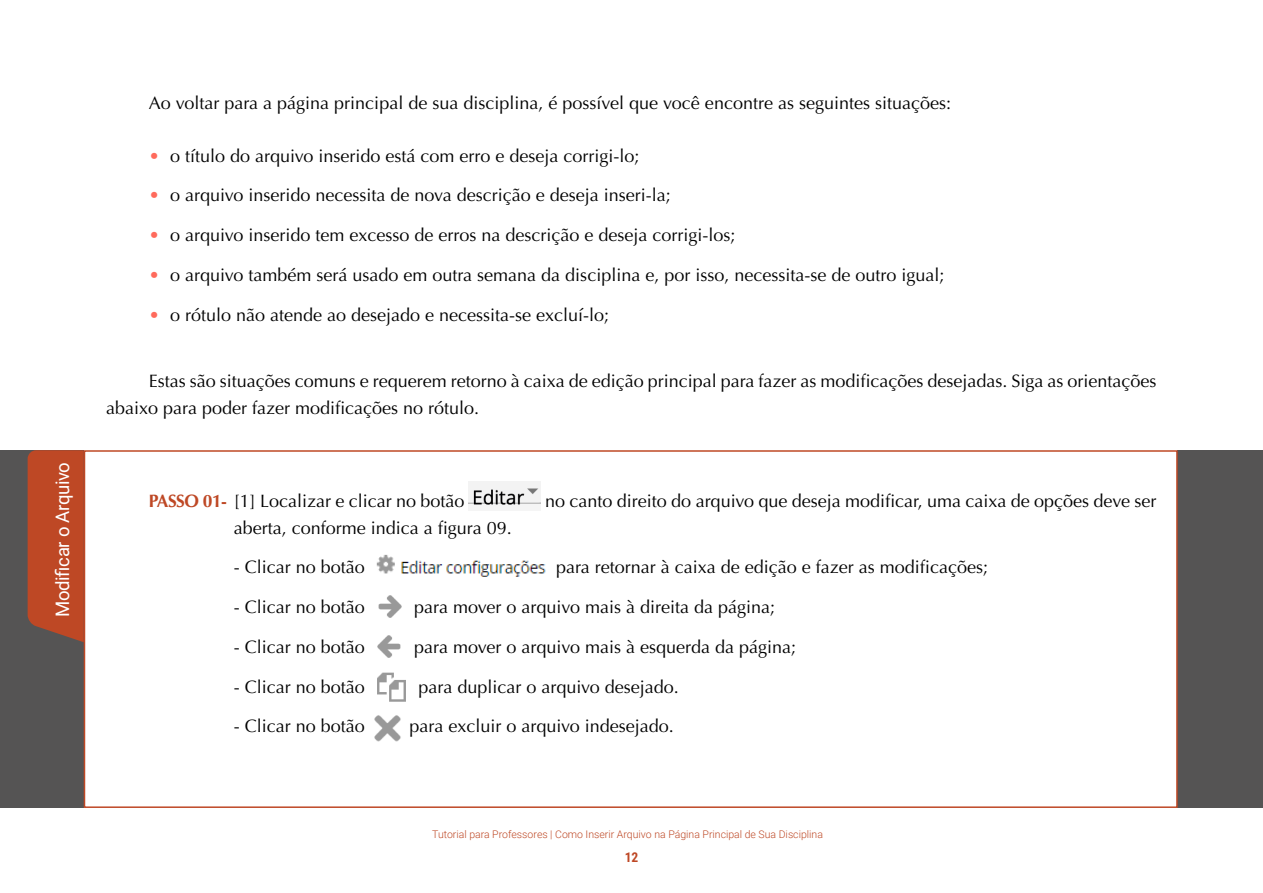
<style>
.page{position:relative;width:1263px;height:893px;background:#fff}
.page>*{position:absolute;margin:0;border:0;box-sizing:border-box;transform-origin:0 0}
.t1{font:18.6px "Roboto";letter-spacing:-.02em;color:#fff}
.t2{font:18px/27px "Optima";color:#000}
.t3{font:700 13.5px "Roboto Condensed";color:#be4825}
.t4{font:300 10.5px "Roboto";color:#be4825}
.s1{color:#ff6a5c}
.s2{font-weight:700;color:#be4825}
</style>
<div class="page">
<div style="left:0;top:450px;width:84px;height:358px;background:#555454"></div>
<div style="left:1178px;top:450px;width:85px;height:358px;background:#555454"></div>
<div style="left:28px;top:450px;width:55px;height:192px;background:#be4825"></div>
<svg style="left:83px;top:450px;width:1095px;height:358px"></svg>
<p class="t1" style="left:50px;top:617px;width:156px;rotate:-90deg">Modificar o Arquivo</p>
<p class="t2" style="left:149px;top:90px;width:804px">Ao voltar para a página principal de sua disciplina, é possível que você encontre as seguintes situações:</p>
<p class="t2" style="left:149px;top:142px;width:492px"><span class="s1">•</span> o título do arquivo inserido está com erro e deseja corrigi-lo;</p>
<p class="t2" style="left:149px;top:182px;width:524px"><span class="s1">•</span> o arquivo inserido necessita de nova descrição e deseja inseri-la;</p>
<p class="t2" style="left:149px;top:222px;width:588px"><span class="s1">•</span> o arquivo inserido tem excesso de erros na descrição e deseja corrigi-los;</p>
<p class="t2" style="left:149px;top:262px;width:797px"><span class="s1">•</span> o arquivo também será usado em outra semana da disciplina e, por isso, necessita-se de outro igual;</p>
<p class="t2" style="left:149px;top:301px;width:462px"><span class="s1">•</span> o rótulo não atende ao desejado e necessita-se excluí-lo;</p>
<p class="t2" style="left:106px;top:368px;width:1052px;text-indent:43px">Estas são situações comuns e requerem retorno à caixa de edição principal para fazer as modificações desejadas. Siga as orientações abaixo para poder fazer modificações no rótulo.</p>
<p class="t2" style="left:149px;top:487px;width:317px"><span class="s2">PASSO 01-</span> [1] Localizar e clicar no botão</p>
<p class="t2" style="left:545px;top:487px;width:613px">no canto direito do arquivo que deseja modificar, uma caixa de opções deve ser</p>
<p class="t2" style="left:234px;top:514px;width:279px">aberta, conforme indica a figura 09.</p>
<p class="t2" style="left:234px;top:554px;width:133px">- Clicar no botão</p>
<p class="t2" style="left:556px;top:554px;width:433px">para retornar à caixa de edição e fazer as modificações;</p>
<p class="t2" style="left:234px;top:594px;width:133px">- Clicar no botão</p>
<p class="t2" style="left:414px;top:594px;width:362px">para mover o arquivo mais à direita da página;</p>
<p class="t2" style="left:234px;top:634px;width:133px">- Clicar no botão</p>
<p class="t2" style="left:414px;top:634px;width:383px">para mover o arquivo mais à esquerda da página;</p>
<p class="t2" style="left:234px;top:673px;width:133px">- Clicar no botão</p>
<p class="t2" style="left:419px;top:673px;width:262px">para duplicar o arquivo desejado.</p>
<p class="t2" style="left:234px;top:713px;width:133px">- Clicar no botão</p>
<p class="t2" style="left:410px;top:713px;width:266px">para excluir o arquivo indesejado.</p>
<p class="t4" style="left:432px;top:827px;width:392px">Tutorial para Professores | Como Inserir Arquivo na Página Principal de Sua Disciplina</p>
<p class="t3" style="left:625px;top:848px;width:15px">12</p>
</div>
